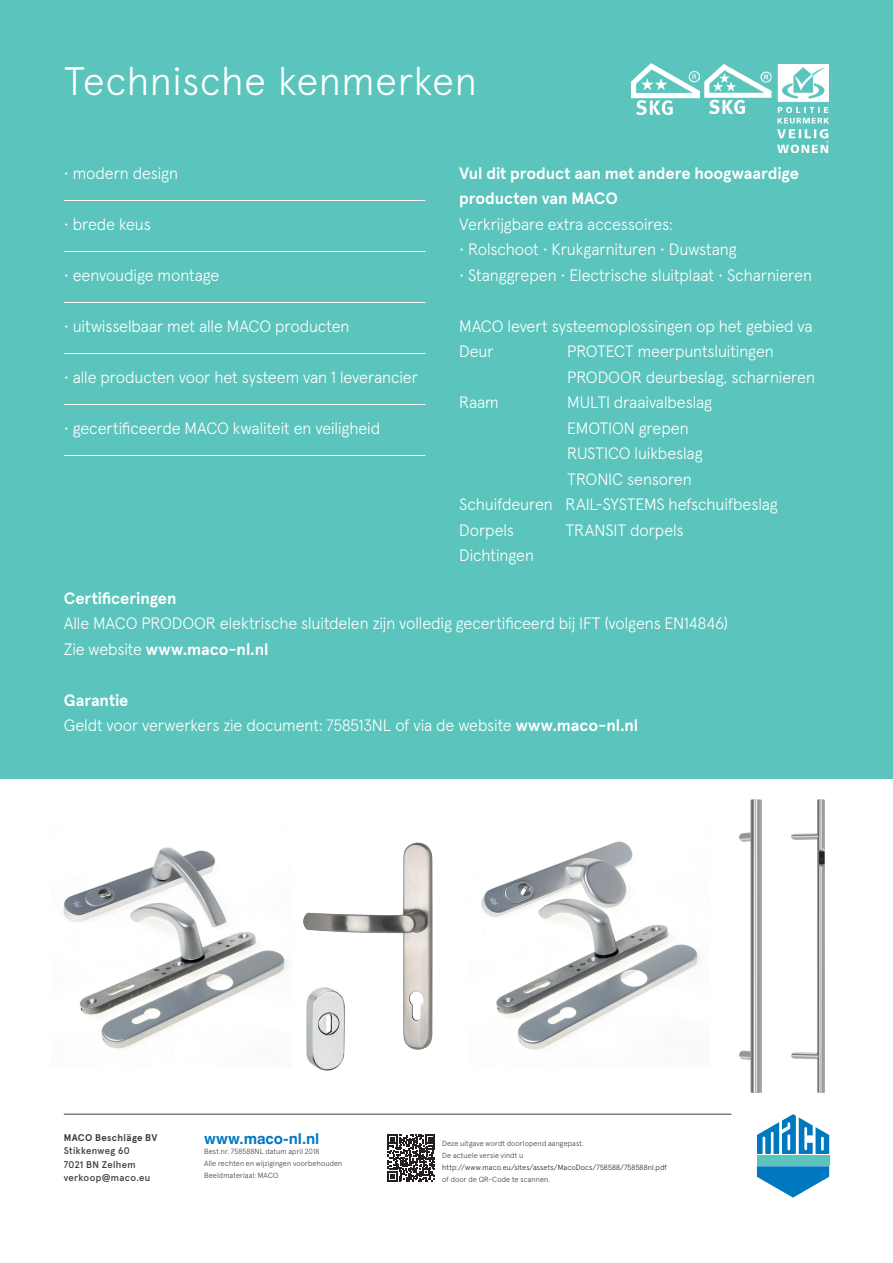
<style>
.page{position:relative;width:893px;height:1263px;background:#fff}
.page>*{position:absolute;margin:0;border:0;box-sizing:border-box;transform-origin:0 0}
.t1{font:300 39.75px "Apercu Pro";letter-spacing:.025em;color:#fff}
.t2{font:300 16.5px/25.5px "Apercu Pro";letter-spacing:-.005em;color:#fff}
.t3{font:700 16.5px/25.5px "Apercu Pro";letter-spacing:-.005em;color:#fff}
.t4{font:700 15px "Helvetica Linotype";color:#0078c0}
.t5{font:500 9.75px/13.5px "Apercu Pro";letter-spacing:.03em;color:#3e3e3f}
.t6{font:700 9.75px "Apercu Pro";letter-spacing:.03em;color:#3e3e3f}
.t7{font:300 7.5px/12px "Apercu Pro";letter-spacing:.02em;color:#3e3e3f}
.t8{font:300 7.5px "Apercu Pro";letter-spacing:.02em;color:#231f20}
.s1{font-weight:700}
</style>
<div class="page">
<div style="left:0;top:0;width:893px;height:778px;background:#5ac4bd"></div>
<hr style="left:64px;top:200px;width:361px;height:1px;background:#fff">
<hr style="left:64px;top:251px;width:361px;height:1px;background:#fff">
<hr style="left:64px;top:302px;width:361px;height:1px;background:#fff">
<hr style="left:64px;top:353px;width:361px;height:1px;background:#fff">
<hr style="left:64px;top:404px;width:361px;height:1px;background:#fff">
<hr style="left:64px;top:455px;width:361px;height:1px;background:#fff">
<div style="left:757px;top:1156px;width:72px;height:10px;background:#5ac4bd"></div>
<svg style="left:757px;top:1166px;width:72px;height:31px"></svg>
<svg style="left:757px;top:1114px;width:72px;height:40px"></svg>
<hr style="left:64px;top:1114px;width:667px;height:1px;background:#3e3e3f">
<svg style="left:388px;top:1134px;width:47px;height:47px"></svg>
<img style="left:631px;top:64px;width:68px;height:50px">
<img style="left:704px;top:64px;width:68px;height:49px">
<img style="left:777px;top:64px;width:51px;height:88px">
<img style="left:740px;top:799px;width:21px;height:294px">
<img style="left:63px;top:847px;width:225px;height:202px">
<img style="left:481px;top:841px;width:220px;height:209px">
<img style="left:791px;top:799px;width:33px;height:294px">
<img style="left:306px;top:1050px;width:38px;height:20px">
<img style="left:303px;top:843px;width:130px;height:207px">
<h1 class="t1" style="left:64px;top:51px;width:414px">Technische kenmerken</h1>
<p class="t2" style="left:64px;top:159px;width:116px">• modern design</p>
<p class="t2" style="left:64px;top:210px;width:89px">• brede keus</p>
<p class="t2" style="left:64px;top:261px;width:157px">• eenvoudige montage</p>
<p class="t2" style="left:64px;top:312px;width:287px">• uitwisselbaar met alle MACO producten</p>
<p class="t2" style="left:64px;top:363px;width:356px">• alle producten voor het systeem van 1 leverancier</p>
<p class="t2" style="left:64px;top:414px;width:318px">• gecertificeerde MACO kwaliteit en veiligheid</p>
<p class="t3" style="left:459px;top:159px;width:341px">Vul dit product aan met andere hoogwaardige producten van MACO</p>
<p class="t2" style="left:459px;top:210px;width:215px">Verkrijgbare extra accessoires:</p>
<p class="t2" style="left:459px;top:235px;width:279px">• Rolschoot • Krukgarnituren • Duwstang</p>
<p class="t2" style="left:459px;top:261px;width:354px">• Stanggrepen • Electrische sluitplaat • Scharnieren</p>
<p class="t2" style="left:459px;top:312px;width:355px">MACO levert systeemoplossingen op het gebied va<br>Deur</p>
<p class="t2" style="left:567px;top:337px;width:249px">PROTECT meerpuntsluitingen<br>PRODOOR deurbeslag, scharnieren</p>
<p class="t2" style="left:459px;top:388px;width:41px">Raam</p>
<p class="t2" style="left:567px;top:388px;width:146px">MULTI draaivalbeslag</p>
<p class="t2" style="left:567px;top:414px;width:123px">EMOTION grepen</p>
<p class="t2" style="left:567px;top:439px;width:137px">RUSTICO luikbeslag</p>
<p class="t2" style="left:567px;top:465px;width:126px">TRONIC sensoren</p>
<p class="t2" style="left:459px;top:490px;width:320px">Schuifdeuren RAIL-SYSTEMS hefschuifbeslag</p>
<p class="t2" style="left:459px;top:516px;width:56px">Dorpels</p>
<p class="t2" style="left:565px;top:516px;width:120px">TRANSIT dorpels</p>
<p class="t2" style="left:459px;top:541px;width:76px">Dichtingen</p>
<p class="t3" style="left:64px;top:584px;width:114px">Certificeringen</p>
<p class="t2" style="left:64px;top:610px;width:666px">Alle MACO PRODOOR elektrische sluitdelen zijn volledig gecertificeerd bij IFT (volgens EN14846)<br>Zie website <span class="s1">www.maco-nl.nl</span></p>
<p class="t2" style="left:64px;top:686px;width:576px"><span class="s1">Garantie<br></span>Geldt voor verwerkers zie document: 758513NL of via de website <span class="s1">www.maco-nl.nl</span></p>
<p class="t6" style="left:64px;top:1130px;width:95px">MACO Beschläge BV</p>
<p class="t4" style="left:204px;top:1130px;width:117px">www.maco-nl.nl</p>
<p class="t5" style="left:64px;top:1143px;width:88px">Stikkenweg 60<br>7021 BN Zelhem verkoop@maco.eu</p>
<p class="t7" style="left:204px;top:1145px;width:140px">Best.nr. 758588NL datum april 2018<br>Alle rechten en wijzigingen voorbehouden<br>Beeldmateriaal: MACO</p>
<p class="t7" style="left:442px;top:1137px;width:143px">Deze uitgave wordt doorlopend aangepast.<br>De actuele versie vindt u</p>
<p class="t8" style="left:442px;top:1162px;width:226px">http://www.maco.eu/sites/assets/MacoDocs/758588/758588nl.pdf</p>
<p class="t7" style="left:442px;top:1173px;width:109px">of door de QR-Code te scannen.</p>
</div>
